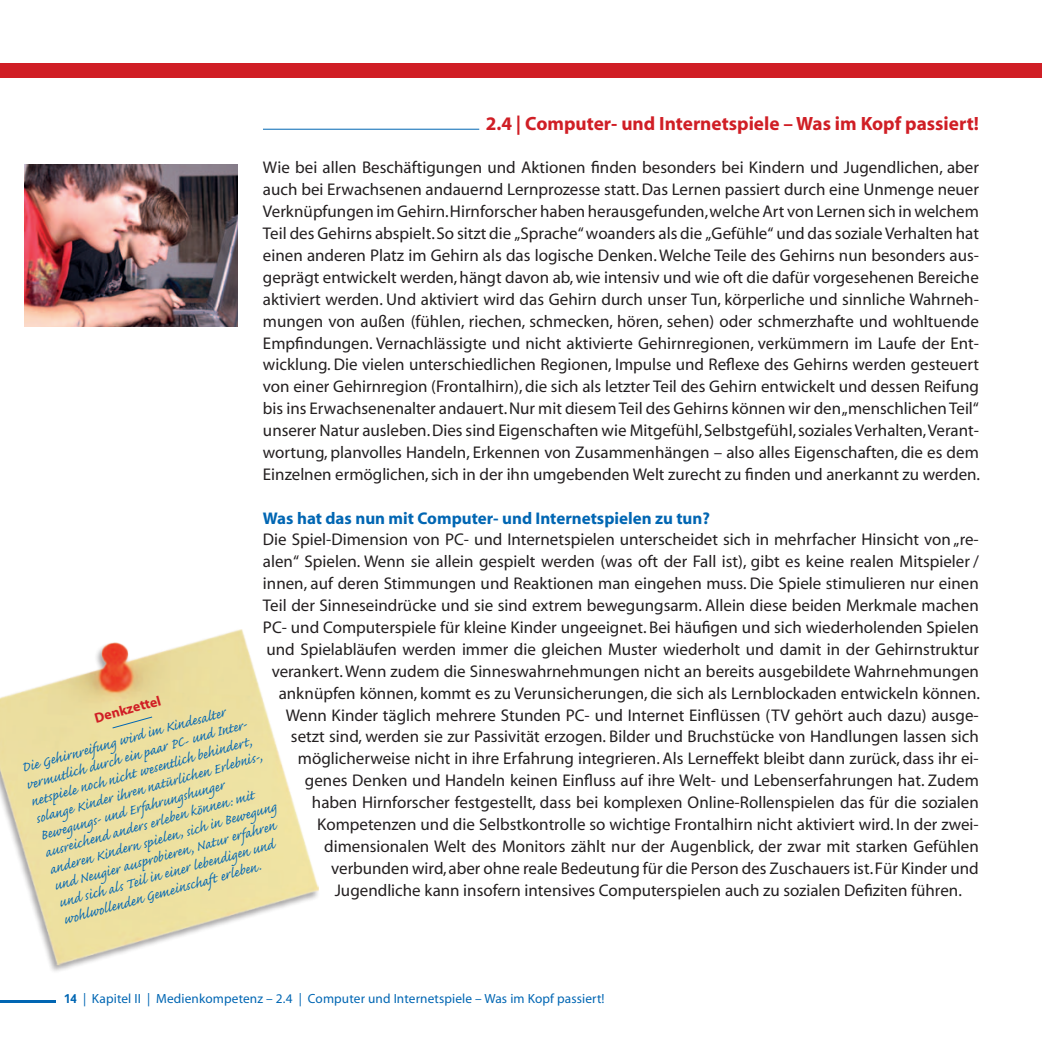
<style>
.page{position:relative;width:1042px;height:1042px;background:#fff}
.page>*{position:absolute;margin:0;border:0;box-sizing:border-box;transform-origin:0 0}
.t1{font:700 19.25px "Myriad";color:#d01e25}
.t2{font:17.5px/17.5px "Caflisch Script";color:#0166b3}
.t3{font:16.97px/21.9px "Myriad";color:#231f20;text-align:justify}
.t4{font:700 16.97px "Myriad";color:#0166b3}
.t5{font:700 14px "Myriad";color:#d01e25}
.t6{font:13.3px "Myriad";letter-spacing:.01em;color:#0166b3}
.s1{font-family:"Chantilly";font-weight:700}
</style>
<div class="page">
<div style="left:0;top:63px;width:1042px;height:15px;background:#d01e25"></div>
<hr style="left:0;top:1000px;width:55px;height:2px;background:#0166b3">
<hr style="left:263px;top:129px;width:216px;height:1px;background:#0166b3">
<img style="left:25px;top:164px;width:212px;height:162px">
<img style="left:0;top:629px;width:319px;height:342px">
<svg style="left:111px;top:716px;width:42px;height:13px"></svg>
<p class="t1" style="left:486px;top:113px;width:495px">2.4 | Computer- und Internetspiele – Was im Kopf passiert!</p>
<p class="t3" style="left:263px;top:158px;width:718px">Wie bei allen Beschäftigungen und Aktionen finden besonders bei Kindern und Jugendlichen, aber auch bei Erwachsenen andauernd Lernprozesse statt. Das Lernen passiert durch eine Unmenge neuer Verknüpfungen im Gehirn. Hirnforscher haben herausgefunden, welche Art von Lernen sich in welchem Teil des Gehirns abspielt. So sitzt die „Sprache“ woanders als die „Gefühle“ und das soziale Verhalten hat einen anderen Platz im Gehirn als das logische Denken. Welche Teile des Gehirns nun besonders aus&shy;geprägt entwickelt werden, hängt davon ab, wie intensiv und wie oft die dafür vorgesehenen Bereiche aktiviert werden. Und aktiviert wird das Gehirn durch unser Tun, körperliche und sinnliche Wahrneh&shy;mungen von außen (fühlen, riechen, schmecken, hören, sehen) oder schmerzhafte und wohltuende Empfindungen. Vernachlässigte und nicht aktivierte Gehirnregionen, verkümmern im Laufe der Ent&shy;wicklung. Die vielen unterschiedlichen Regionen, Impulse und Reflexe des Gehirns werden gesteuert von einer Gehirnregion (Frontalhirn), die sich als letzter Teil des Gehirn entwickelt und dessen Reifung bis ins Erwachsenenalter andauert. Nur mit diesem Teil des Gehirns können wir den „menschlichen Teil“ unserer Natur ausleben. Dies sind Eigenschaften wie Mitgefühl, Selbstgefühl, soziales Verhalten, Verant&shy;wortung, planvolles Handeln, Erkennen von Zusammenhängen – also alles Eigenschaften, die es dem Einzelnen ermöglichen, sich in der ihn umgebenden Welt zurecht zu finden und anerkannt zu werden.</p>
<p class="t4" style="left:263px;top:509px;width:448px">Was hat das nun mit Computer- und Internetspielen zu tun?</p>
<p class="t3" style="left:263px;top:529px;width:717px">Die Spiel-Dimension von PC- und Internetspielen unterscheidet sich in mehrfacher Hinsicht von „re-</p>
<p class="t3" style="left:263px;top:551px;width:717px">alen“ Spielen. Wenn sie allein gespielt werden (was oft der Fall ist), gibt es keine realen Mitspieler /</p>
<p class="t3" style="left:263px;top:573px;width:717px">innen, auf deren Stimmungen und Reaktionen man eingehen muss. Die Spiele stimulieren nur einen</p>
<p class="t3" style="left:263px;top:595px;width:717px">Teil der Sinneseindrücke und sie sind extrem bewegungsarm. Allein diese beiden Merkmale machen</p>
<p class="t3" style="left:263px;top:617px;width:717px">PC- und Computerspiele für kleine Kinder ungeeignet. Bei häufigen und sich wiederholenden Spielen</p>
<p class="t3" style="left:266px;top:639px;width:714px">und Spielabläufen werden immer die gleichen Muster wiederholt und damit in der Gehirnstruktur</p>
<p class="t3" style="left:272px;top:661px;width:709px">verankert. Wenn zudem die Sinneswahrnehmungen nicht an bereits ausgebildete Wahrnehmungen</p>
<p class="t3" style="left:279px;top:683px;width:703px">anknüpfen können, kommt es zu Verunsicherungen, die sich als Lernblockaden entwickeln können.</p>
<p class="t3" style="left:286px;top:705px;width:694px">Wenn Kinder täglich mehrere Stunden PC- und Internet Einflüssen (TV gehört auch dazu) ausge-</p>
<p class="t3" style="left:291px;top:726px;width:689px">setzt sind, werden sie zur Passivität erzogen. Bilder und Bruchstücke von Handlungen lassen sich</p>
<p class="t3" style="left:298px;top:748px;width:682px">möglicherweise nicht in ihre Erfahrung integrieren. Als Lerneffekt bleibt dann zurück, dass ihr ei-</p>
<p class="t3" style="left:305px;top:770px;width:675px">genes Denken und Handeln keinen Einfluss auf ihre Welt- und Lebenserfahrungen hat. Zudem</p>
<p class="t3" style="left:312px;top:792px;width:668px">haben Hirnforscher festgestellt, dass bei komplexen Online-Rollenspielen das für die sozialen</p>
<p class="t3" style="left:317px;top:814px;width:663px">Kompetenzen und die Selbstkontrolle so wichtige Frontalhirn nicht aktiviert wird. In der zwei-</p>
<p class="t3" style="left:324px;top:836px;width:656px">dimensionalen Welt des Monitors zählt nur der Augenblick, der zwar mit starken Gefühlen</p>
<p class="t3" style="left:331px;top:858px;width:649px">verbunden wird, aber ohne reale Bedeutung für die Person des Zuschauers ist. Für Kinder und</p>
<p class="t3" style="left:335px;top:880px;width:629px">Jugendliche kann insofern intensives Computerspielen auch zu sozialen Defiziten führen.</p>
<p class="t5" style="left:93px;top:712px;width:70px;rotate:-16deg">Denkzettel</p>
<p class="t2" style="left:18px;top:762px;width:237px;rotate:-16deg">Die Gehirnreifung wird im Kindesalter vermutlich durch ein paar PC- und Inter&shy;netspiele noch nicht wesentlich behindert, solange Kinder ihren natürlichen Erlebnis-, Bewegungs- und Erfahrungshunger ausreichend anders erleben können: mit anderen Kindern spielen, sich in Bewegung und Neugier ausprobieren, Natur erfahren und sich als Teil in einer lebendigen und wohlwollenden Gemeinschaft erleben.</p>
<p class="t6" style="left:64px;top:991px;width:542px"><span class="s1">14</span> | Kapitel II | Medienkompetenz – 2.4 | Computer und Internetspiele – Was im Kopf passiert!</p>
</div>
